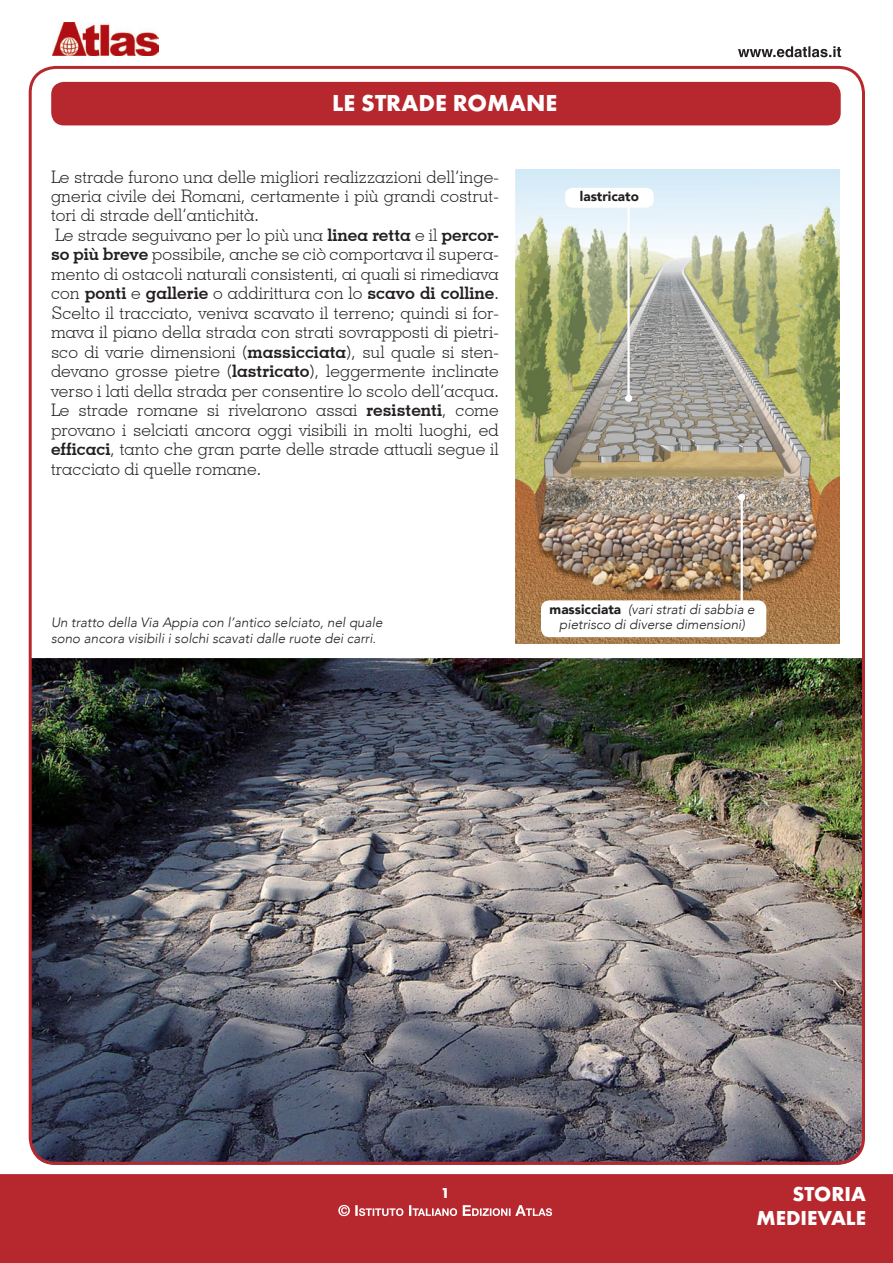
<style>
.page{position:relative;width:893px;height:1263px;background:#fff}
.page>*{position:absolute;margin:0;border:0;box-sizing:border-box;transform-origin:0 0}
.t1{font:700 24px "Futura T";color:#fff}
.t2{font:700 21px/24px "Futura T";color:#fff;text-align:right}
.t3{font:300 17.25px/19.5px "Geometric Slab 703 BT";color:#231f20}
.t4{font:700 15px "Futura T";color:#fff}
.t5{font:italic 300 13.5px/16.5px "Avenir";color:#231f20}
.t6{font:900 13.5px "Avenir";color:#231f20}
.s1{font-weight:700}
.s2{font-weight:900;font-style:normal}
</style>
<div class="page">
<div style="left:0;top:1174px;width:893px;height:89px;background:#b7282e;border:2px solid #b7282e"></div>
<svg style="left:338px;top:1205px;width:214px;height:11px"></svg>
<div style="left:51px;top:82px;width:790px;height:43px;background:#b7282e;border-radius:13px"></div>
<img style="left:52px;top:22px;width:106px;height:34px">
<svg style="left:738px;top:46px;width:103px;height:11px"></svg>
<img style="left:30px;top:658px;width:832px;height:507px">
<img style="left:516px;top:169px;width:324px;height:475px">
<div style="left:541px;top:600px;width:225px;height:37px;background:#fff;border-radius:9px"></div>
<hr style="left:741px;top:497px;width:2px;height:105px;background:#fff">
<div style="left:738px;top:494px;width:7px;height:7px;border:1px solid #fff;border-radius:50%"></div>
<div style="left:565px;top:188px;width:89px;height:20px;background:#fff;border-radius:8px"></div>
<hr style="left:627px;top:204px;width:3px;height:192px;background:#fff">
<svg style="left:626px;top:395px;width:6px;height:6px"></svg>
<div style="left:625px;top:395px;width:7px;height:7px;border:1px solid #fff;border-radius:50%"></div>
<h1 class="t1" style="left:332px;top:89px;width:227px">LE STRADE ROMANE</h1>
<p class="t3" style="left:51px;top:166px;width:449px">Le strade furono una delle migliori realizzazioni dell’inge&shy;gneria civile dei Romani, certamente i più grandi costrut&shy;tori di strade dell’antichità.<br>Le strade seguivano per lo più una <span class="s1">linea retta</span> e il <span class="s1">percor&shy;so più breve</span> possibile, anche se ciò comportava il supera&shy;mento di ostacoli naturali consistenti, ai quali si rimediava con <span class="s1">ponti</span> e <span class="s1">gallerie</span> o addirittura con lo <span class="s1">scavo di colline</span>.<br>Scelto il tracciato, veniva scavato il terreno; quindi si for&shy;mava il piano della strada con strati sovrapposti di pietri&shy;sco di varie dimensioni (<span class="s1">massicciata</span>), sul quale si sten&shy;devano grosse pietre (<span class="s1">lastricato</span>), leggermente inclinate verso i lati della strada per consentire lo scolo dell’acqua.<br>Le strade romane si rivelarono assai <span class="s1">resistenti</span>, come provano i selciati ancora oggi visibili in molti luoghi, ed <span class="s1">efficaci</span>, tanto che gran parte delle strade attuali segue il tracciato di quelle romane.</p>
<p class="t6" style="left:580px;top:185px;width:60px">lastricato</p>
<p class="t5" style="left:51px;top:614px;width:333px">Un tratto della Via Appia con l’antico selciato, nel quale sono ancora visibili i solchi scavati dalle ruote dei carri.</p>
<p class="t5" style="left:550px;top:602px;width:207px;line-height:15px;text-align:center"><span class="s2">massicciata</span> (vari strati di sabbia e pietrisco di diverse dimensioni)</p>
<p class="t4" style="left:441px;top:1184px;width:10px">1</p>
<p class="t2" style="left:756px;top:1182px;width:111px">STORIa<br>MEDIEVALE</p>
</div>
